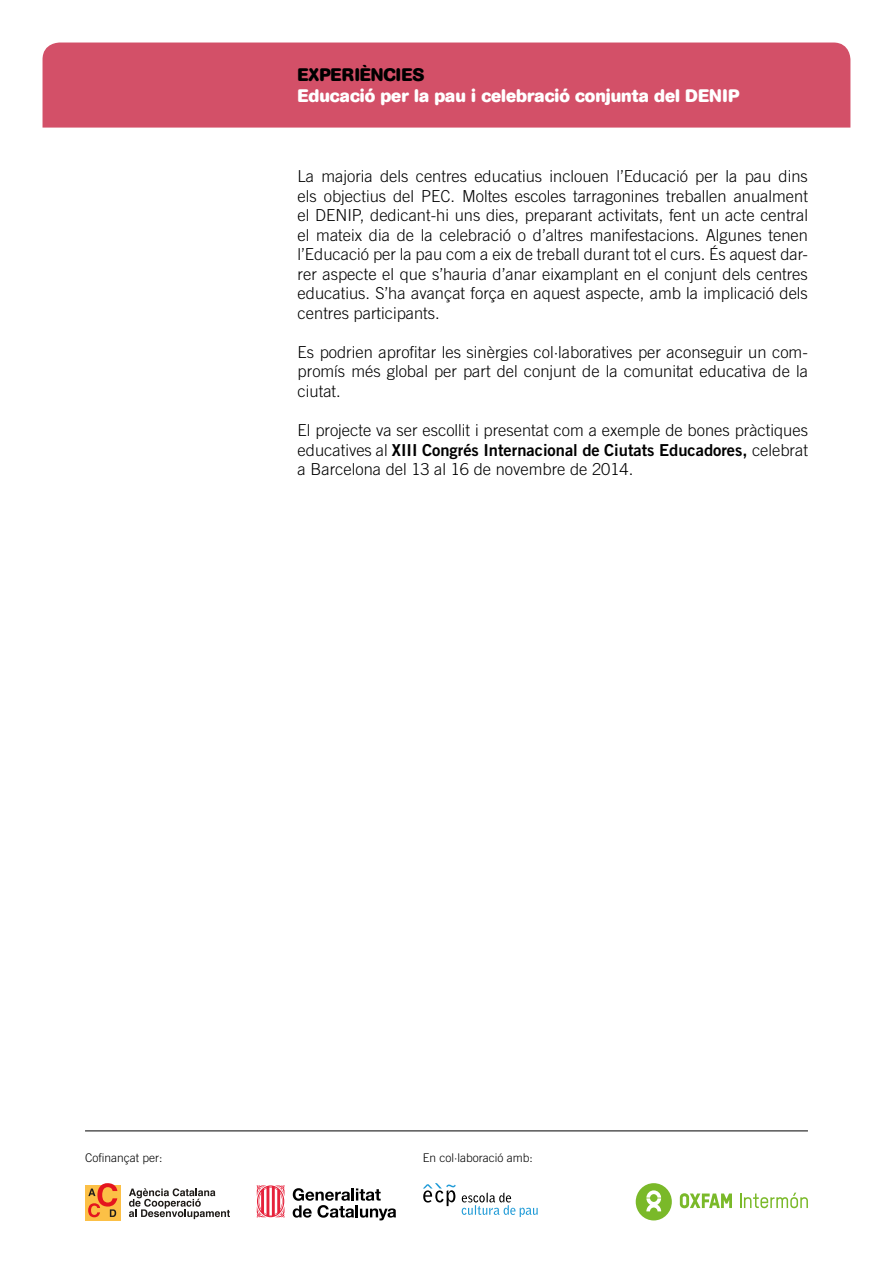
<style>
.page{position:relative;width:893px;height:1263px;background:#fff}
.page>*{position:absolute;margin:0;border:0;box-sizing:border-box;transform-origin:0 0}
.t1{font:700 18px "AG Book Rounded";color:#fff}
.t2{font:700 18px "AG Book Rounded";color:#000}
.t3{font:300 16.5px/19.5px "Trade Gothic";color:#000;text-align:justify}
.t4{font:16.5px "Trade Gothic Bold Two";color:#000}
.t5{font:300 12px "Trade Gothic";color:#000}
.s1{font-family:"Trade Gothic";font-weight:300}
</style>
<div class="page">
<div style="left:43px;top:43px;width:807px;height:85px;background:#d35068"></div>
<hr style="left:85px;top:1130px;width:723px;height:1px;background:#000">
<svg style="left:740px;top:1192px;width:68px;height:16px"></svg>
<svg style="left:636px;top:1183px;width:36px;height:37px"></svg>
<svg style="left:680px;top:1193px;width:52px;height:15px"></svg>
<div style="left:85px;top:1185px;width:35px;height:35px;background:#fcc046"></div>
<svg style="left:129px;top:1188px;width:101px;height:31px"></svg>
<svg style="left:88px;top:1183px;width:29px;height:34px"></svg>
<svg style="left:257px;top:1185px;width:28px;height:32px"></svg>
<svg style="left:293px;top:1188px;width:103px;height:32px"></svg>
<svg style="left:462px;top:1192px;width:76px;height:25px"></svg>
<svg style="left:423px;top:1183px;width:33px;height:23px"></svg>
<p class="t2" style="left:298px;top:64px;width:128px">EXPERIÈNCIES</p>
<p class="t1" style="left:298px;top:86px;width:443px">Educació per la pau i celebració conjunta del DENIP</p>
<p class="t3" style="left:298px;top:166px;width:512px">La majoria dels centres educatius inclouen l’Educació per la pau dins els objectius del PEC. Moltes escoles tarragonines treballen anualment el DENIP, dedicant-hi uns dies, preparant activitats, fent un acte central el mateix dia de la celebració o d’altres manifestacions. Algunes tenen l’Educació per la pau com a eix de treball durant tot el curs. És aquest dar&shy;rer aspecte el que s’hauria d’anar eixamplant en el conjunt dels centres educatius. S’ha avançat força en aquest aspecte, amb la implicació dels centres participants.</p>
<p class="t3" style="left:298px;top:342px;width:512px">Es podrien aprofitar les sinèrgies col·laboratives per aconseguir un com&shy;promís més global per part del conjunt de la comunitat educativa de la ciutat.</p>
<p class="t3" style="left:298px;top:420px;width:512px">El projecte va ser escollit i presentat com a exemple de bones pràctiques</p>
<p class="t4" style="left:298px;top:440px;width:512px"><span class="s1">educatives al</span> XIII Congrés Internacional de Ciutats Educadores, <span class="s1">celebrat</span></p>
<p class="t3" style="left:298px;top:459px;width:337px">a Barcelona del 13 al 16 de novembre de 2014.</p>
<p class="t5" style="left:85px;top:1150px;width:79px">Cofinançat per:</p>
<p class="t5" style="left:423px;top:1150px;width:112px">En col·laboració amb:</p>
</div>
